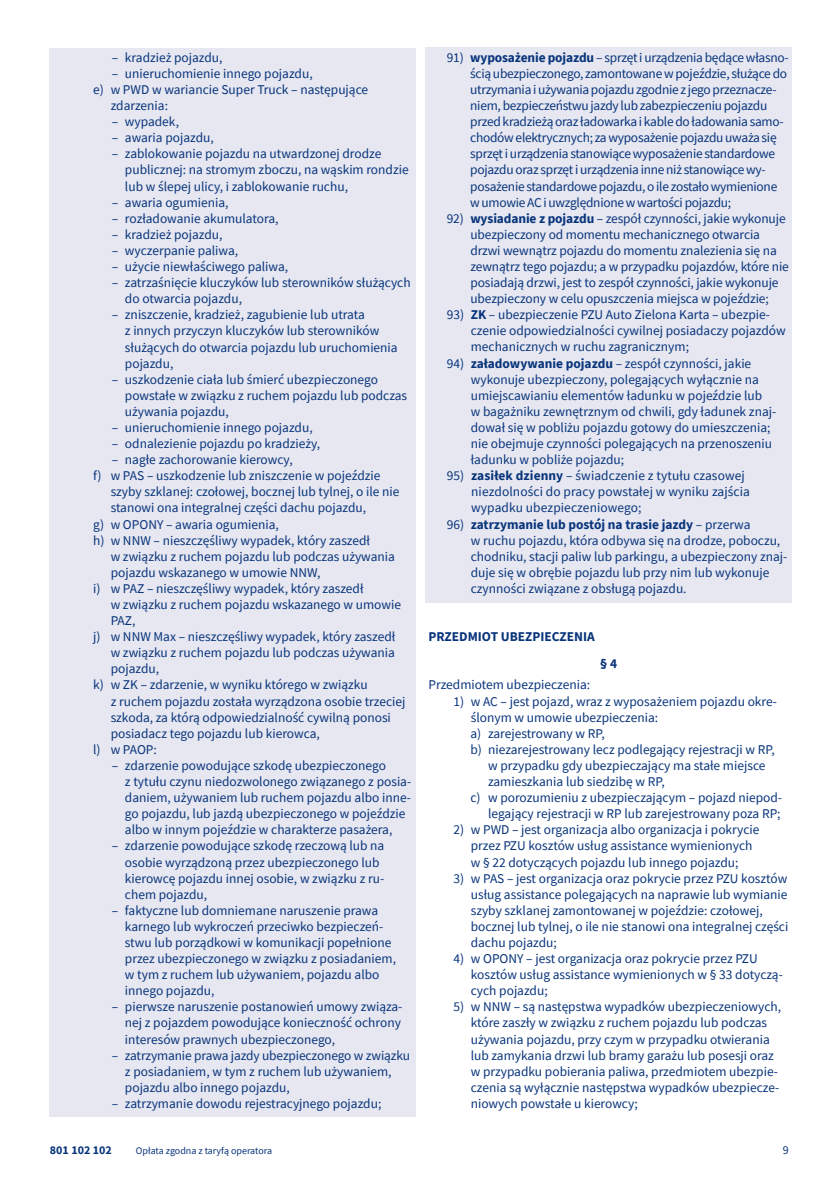
<style>
.page{position:relative;width:840px;height:1191px;background:#fff}
.page>*{position:absolute;margin:0;border:0;box-sizing:border-box;transform-origin:0 0}
.t1{font:13.4px/16px "Source Sans Pro";color:#08347b}
.t2{font:13.4px/16px "Source Sans Pro";letter-spacing:-.02em;color:#08347b}
.t3{font:700 13.4px "Source Sans Pro";color:#08347b}
.t4{font:700 12px "Source Sans Pro";color:#08347b}
.t5{font:12px "Source Sans Pro";color:#08347b}
.t6{font:10px "Source Sans Pro";color:#08347b}
.s1{font-weight:700}
</style>
<div class="page">
<div style="left:425px;top:47px;width:366px;height:556px;background:#e6e7f1"></div>
<div style="left:49px;top:48px;width:366px;height:1068px;background:#e6e7f1"></div>
<p class="t1" style="left:112px;top:49px;width:112px">– kradzież pojazdu,</p>
<p class="t1" style="left:112px;top:65px;width:202px">– unieruchomienie innego pojazdu,</p>
<p class="t1" style="left:93px;top:81px;width:276px">e) w PWD w wariancie Super Truck – następujące</p>
<p class="t1" style="left:111px;top:97px;width:59px">zdarzenia:</p>
<p class="t1" style="left:112px;top:114px;width:69px">– wypadek,</p>
<p class="t1" style="left:112px;top:130px;width:103px">– awaria pojazdu,</p>
<p class="t1" style="left:125px;top:146px;width:285px;text-indent:-13px">– zablokowanie pojazdu na utwardzonej drodze publicznej: na stromym zboczu, na wąskim rondzie lub w ślepej ulicy, i zablokowanie ruchu,</p>
<p class="t1" style="left:112px;top:194px;width:118px">– awaria ogumienia,</p>
<p class="t1" style="left:112px;top:210px;width:168px">– rozładowanie akumulatora,</p>
<p class="t1" style="left:112px;top:226px;width:112px">– kradzież pojazdu,</p>
<p class="t1" style="left:112px;top:242px;width:128px">– wyczerpanie paliwa,</p>
<p class="t1" style="left:112px;top:258px;width:178px">– użycie niewłaściwego paliwa,</p>
<p class="t1" style="left:125px;top:274px;width:287px;text-indent:-13px">– zatrzaśnięcie kluczyków lub sterowników służących do otwarcia pojazdu,</p>
<p class="t1" style="left:125px;top:307px;width:274px;text-indent:-13px">– zniszczenie, kradzież, zagubienie lub utrata<br>z innych przyczyn kluczyków lub sterowników służących do otwarcia pojazdu lub uruchomienia pojazdu,</p>
<p class="t1" style="left:125px;top:371px;width:283px;text-indent:-13px">– uszkodzenie ciała lub śmierć ubezpieczonego powstałe w związku z ruchem pojazdu lub podczas używania pojazdu,</p>
<p class="t1" style="left:112px;top:419px;width:202px">– unieruchomienie innego pojazdu,</p>
<p class="t1" style="left:112px;top:435px;width:210px">– odnalezienie pojazdu po kradzieży,</p>
<p class="t1" style="left:112px;top:451px;width:182px">– nagłe zachorowanie kierowcy,</p>
<p class="t1" style="left:93px;top:468px;width:289px">f) w PAS – uszkodzenie lub zniszczenie w pojeździe</p>
<p class="t1" style="left:111px;top:484px;width:290px">szyby szklanej: czołowej, bocznej lub tylnej, o ile nie</p>
<p class="t1" style="left:111px;top:500px;width:257px">stanowi ona integralnej części dachu pojazdu,</p>
<p class="t1" style="left:93px;top:516px;width:187px">g) w OPONY – awaria ogumienia,</p>
<p class="t1" style="left:93px;top:532px;width:278px">h) w NNW – nieszczęśliwy wypadek, który zaszedł</p>
<p class="t1" style="left:111px;top:548px;width:285px">w związku z ruchem pojazdu lub podczas używania</p>
<p class="t1" style="left:111px;top:564px;width:211px">pojazdu wskazanego w umowie NNW,</p>
<p class="t1" style="left:93px;top:580px;width:272px">i) w PAZ – nieszczęśliwy wypadek, który zaszedł</p>
<p class="t1" style="left:111px;top:596px;width:292px">w związku z ruchem pojazdu wskazanego w umowie</p>
<p class="t1" style="left:111px;top:612px;width:26px">PAZ,</p>
<p class="t1" style="left:93px;top:628px;width:303px">j) w NNW Max – nieszczęśliwy wypadek, który zaszedł</p>
<p class="t1" style="left:111px;top:645px;width:285px">w związku z ruchem pojazdu lub podczas używania</p>
<p class="t1" style="left:111px;top:661px;width:50px">pojazdu,</p>
<p class="t1" style="left:93px;top:677px;width:276px">k) w ZK – zdarzenie, w wyniku którego w związku</p>
<p class="t1" style="left:111px;top:693px;width:296px">z ruchem pojazdu została wyrządzona osobie trzeciej</p>
<p class="t1" style="left:111px;top:709px;width:281px">szkoda, za którą odpowiedzialność cywilną ponosi</p>
<p class="t1" style="left:111px;top:725px;width:210px">posiadacz tego pojazdu lub kierowca,</p>
<p class="t1" style="left:93px;top:741px;width:65px">l) w PAOP:</p>
<p class="t1" style="left:125px;top:757px;width:287px;text-indent:-13px">– zdarzenie powodujące szkodę ubezpieczonego<br>z tytułu czynu niedozwolonego związanego z posia&shy;daniem, używaniem lub ruchem pojazdu albo inne&shy;go pojazdu, lub jazdą ubezpieczonego w pojeździe albo w innym pojeździe w charakterze pasażera,</p>
<p class="t1" style="left:125px;top:838px;width:261px;text-indent:-13px">– zdarzenie powodujące szkodę rzeczową lub na osobie wyrządzoną przez ubezpieczonego lub kierowcę pojazdu innej osobie, w związku z ru&shy;chem pojazdu,</p>
<p class="t1" style="left:125px;top:902px;width:272px;text-indent:-13px">– faktyczne lub domniemane naruszenie prawa karnego lub wykroczeń przeciwko bezpieczeń&shy;stwu lub porządkowi w komunikacji popełnione przez ubezpieczonego w związku z posiadaniem, w tym z ruchem lub używaniem, pojazdu albo innego pojazdu,</p>
<p class="t1" style="left:125px;top:998px;width:279px;text-align:justify;text-indent:-13px">– pierwsze naruszenie postanowień umowy związa&shy;nej z pojazdem powodujące konieczność ochrony interesów prawnych ubezpieczonego,</p>
<p class="t1" style="left:125px;top:1047px;width:286px;text-indent:-13px">– zatrzymanie prawa jazdy ubezpieczonego w związku z posiadaniem, w tym z ruchem lub używaniem, pojazdu albo innego pojazdu,</p>
<p class="t1" style="left:112px;top:1095px;width:271px">– zatrzymanie dowodu rejestracyjnego pojazdu;</p>
<p class="t2" style="left:470px;top:49px;width:320px;text-indent:-24px">91) <span class="s1">wyposażenie pojazdu</span> – sprzęt i urządzenia będące własno&shy;ścią ubezpieczonego, zamontowane w pojeździe, służące do utrzymania i używania pojazdu zgodnie z jego przeznacze&shy;niem, bezpieczeństwu jazdy lub zabezpieczeniu pojazdu przed kradzieżą oraz ładowarka i kable do ładowania samo&shy;chodów elektrycznych; za wyposażenie pojazdu uważa się sprzęt i urządzenia stanowiące wyposażenie standardowe pojazdu oraz sprzęt i urządzenia inne niż stanowiące wy&shy;posażenie standardowe pojazdu, o ile zostało wymienione w umowie AC i uwzględnione w wartości pojazdu;</p>
<p class="t1" style="left:470px;top:210px;width:320px;text-indent:-24px">92) <span class="s1">wysiadanie z pojazdu</span> – zespół czynności, jakie wykonuje ubezpieczony od momentu mechanicznego otwarcia drzwi wewnątrz pojazdu do momentu znalezienia się na zewnątrz tego pojazdu; a w przypadku pojazdów, które nie posiadają drzwi, jest to zespół czynności, jakie wykonuje ubezpieczony w celu opuszczenia miejsca w pojeździe;</p>
<p class="t1" style="left:470px;top:307px;width:316px;text-indent:-24px">93) <span class="s1">ZK</span> – ubezpieczenie PZU Auto Zielona Karta – ubezpie&shy;czenie odpowiedzialności cywilnej posiadaczy pojazdów mechanicznych w ruchu zagranicznym;</p>
<p class="t1" style="left:470px;top:355px;width:307px;text-indent:-24px">94) <span class="s1">załadowywanie pojazdu</span> – zespół czynności, jakie wykonuje ubezpieczony, polegających wyłącznie na umiejscawianiu elementów ładunku w pojeździe lub<br>w bagażniku zewnętrznym od chwili, gdy ładunek znaj&shy;dował się w pobliżu pojazdu gotowy do umieszczenia; nie obejmuje czynności polegających na przenoszeniu ładunku w pobliże pojazdu;</p>
<p class="t1" style="left:471px;top:468px;width:280px;text-indent:-25px">95) <span class="s1">zasiłek dzienny</span> – świadczenie z tytułu czasowej niezdolności do pracy powstałej w wyniku zajścia wypadku ubezpieczeniowego;</p>
<p class="t1" style="left:470px;top:516px;width:318px;text-indent:-24px">96) <span class="s1">zatrzymanie lub postój na trasie jazdy</span> – przerwa<br>w ruchu pojazdu, która odbywa się na drodze, poboczu, chodniku, stacji paliw lub parkingu, a ubezpieczony znaj&shy;duje się w obrębie pojazdu lub przy nim lub wykonuje czynności związane z obsługą pojazdu.</p>
<p class="t3" style="left:428px;top:627px;width:168px">PRZEDMIOT UBEZPIECZENIA</p>
<p class="t3" style="left:600px;top:654px;width:18px">§4</p>
<p class="t1" style="left:428px;top:677px;width:163px">Przedmiotem ubezpieczenia:</p>
<p class="t1" style="left:453px;top:693px;width:325px">1) w AC – jest pojazd, wraz z wyposażeniem pojazdu okre-</p>
<p class="t1" style="left:470px;top:709px;width:189px">ślonym w umowie ubezpieczenia:</p>
<p class="t1" style="left:470px;top:725px;width:136px">a) zarejestrowany w RP,</p>
<p class="t1" style="left:470px;top:741px;width:306px">b) niezarejestrowany lecz podlegający rejestracji w RP,</p>
<p class="t1" style="left:488px;top:757px;width:279px">w przypadku gdy ubezpieczający ma stałe miejsce</p>
<p class="t1" style="left:488px;top:773px;width:178px">zamieszkania lub siedzibę w RP,</p>
<p class="t1" style="left:470px;top:789px;width:313px">c) w porozumieniu z ubezpieczającym – pojazd niepod-</p>
<p class="t1" style="left:488px;top:805px;width:294px">legający rejestracji w RP lub zarejestrowany poza RP;</p>
<p class="t1" style="left:470px;top:821px;width:290px;text-indent:-17px">2) w PWD – jest organizacja albo organizacja i pokrycie przez PZU kosztów usług assistance wymienionych w § 22 dotyczących pojazdu lub innego pojazdu;</p>
<p class="t1" style="left:470px;top:870px;width:319px;text-indent:-17px">3) w PAS – jest organizacja oraz pokrycie przez PZU kosztów usług assistance polegających na naprawie lub wymianie szyby szklanej zamontowanej w pojeździe: czołowej, bocznej lub tylnej, o ile nie stanowi ona integralnej części dachu pojazdu;</p>
<p class="t1" style="left:470px;top:950px;width:313px;text-indent:-17px">4) w OPONY – jest organizacja oraz pokrycie przez PZU kosztów usług assistance wymienionych w § 33 dotyczą&shy;cych pojazdu;</p>
<p class="t1" style="left:470px;top:998px;width:312px;text-indent:-17px">5) w NNW – są następstwa wypadków ubezpieczeniowych, które zaszły w związku z ruchem pojazdu lub podczas używania pojazdu, przy czym w przypadku otwierania lub zamykania drzwi lub bramy garażu lub posesji oraz w przypadku pobierania paliwa, przedmiotem ubezpie&shy;czenia są wyłącznie następstwa wypadków ubezpiecze&shy;niowych powstałe u kierowcy;</p>
<p class="t4" style="left:50px;top:1142px;width:63px">801 102 102</p>
<p class="t6" style="left:136px;top:1144px;width:138px">Opłata zgodna z taryfą operatora</p>
<p class="t5" style="left:782px;top:1142px;width:7px">9</p>
</div>
